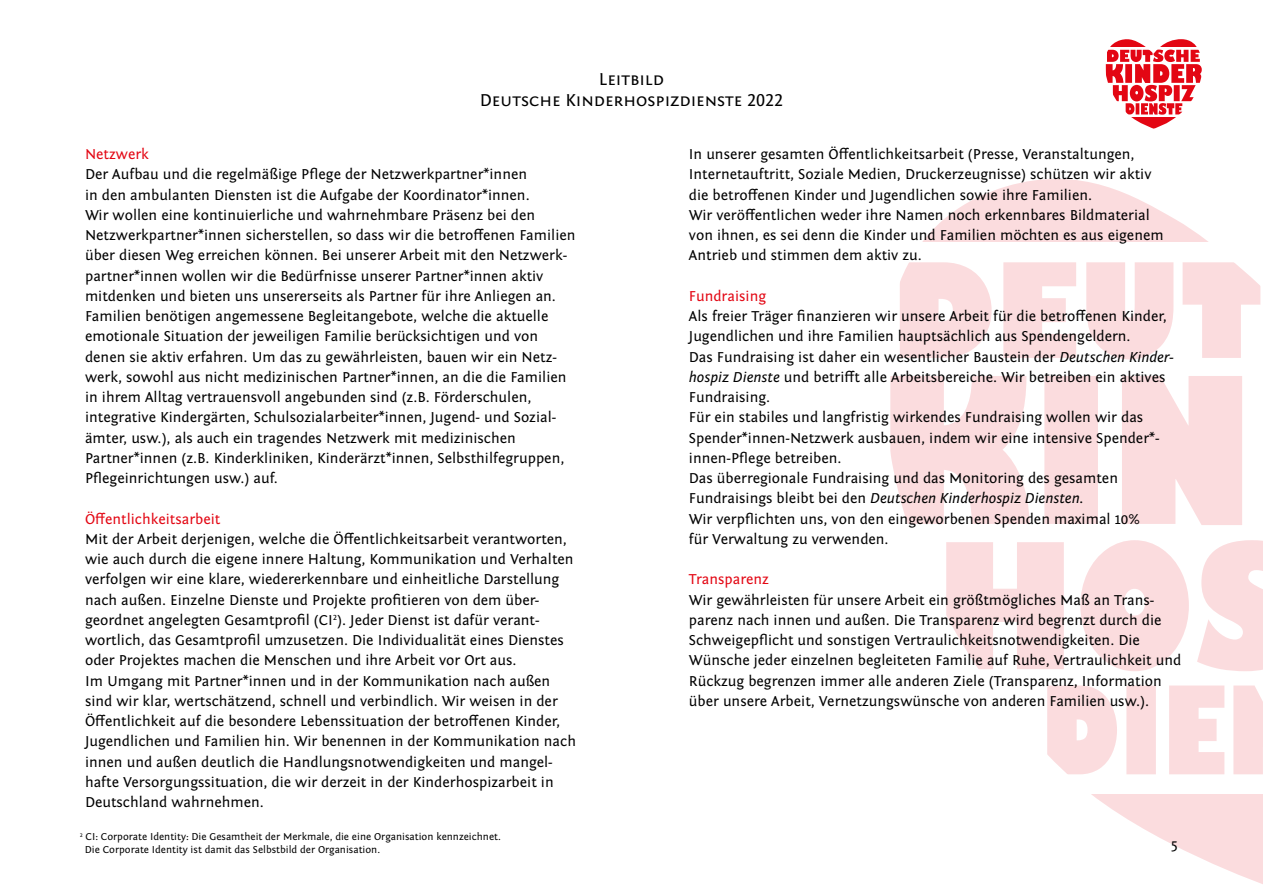
<style>
.page{position:relative;width:1263px;height:893px;background:#fff}
.page>*{position:absolute;margin:0;border:0;box-sizing:border-box;transform-origin:0 0}
.t1{font:18px/21.6px "Fontin Sans Small Caps";color:#000;text-align:center}
.t2{font:15px/20.2px "Fontin Sans";color:#000}
.t3{font:15px "Fontin Sans";color:#e30613}
.t4{font:10.5px/12.8px "Fontin Sans";color:#000}
.s1{font-style:italic}
</style>
<div class="page">
<svg style="left:1047px;top:685px;width:216px;height:90px"></svg>
<svg style="left:946px;top:540px;width:317px;height:131px"></svg>
<svg style="left:890px;top:376px;width:352px;height:149px;fill:#fbdcde"></svg>
<svg style="left:900px;top:262px;width:361px;height:97px"></svg>
<svg style="left:923px;top:179px;width:284px;height:62px;fill:#fbdcde"></svg>
<svg style="left:1091px;top:794px;width:172px;height:90px;fill:#fbdcde"></svg>
<svg style="left:1106px;top:50px;width:96px;height:65px"></svg>
<svg style="left:1110px;top:39px;width:87px;height:8px"></svg>
<svg style="left:1131px;top:117px;width:45px;height:12px"></svg>
<p class="t1" style="left:480px;top:68px;width:305px">Leitbild<br>Deutsche Kinderhospizdienste 2022</p>
<p class="t3" style="left:85px;top:146px;width:65px">Netzwerk</p>
<p class="t2" style="left:85px;top:165px;width:492px">Der Aufbau und die regelmäßige Pflege der Netzwerkpartner*innen<br>in den ambulanten Diensten ist die Aufgabe der Koordinator*innen.<br>Wir wollen eine kontinuierliche und wahrnehmbare Präsenz bei den Netzwerkpartner*innen sicherstellen, so dass wir die betroffenen Familien über diesen Weg erreichen können. Bei unserer Arbeit mit den Netzwerk&shy;partner*innen wollen wir die Bedürfnisse unserer Partner*innen aktiv mitdenken und bieten uns unsererseits als Partner für ihre Anliegen an.<br>Familien benötigen angemessene Begleitangebote, welche die aktuelle emotionale Situation der jeweiligen Familie berücksichtigen und von denen sie aktiv erfahren. Um das zu gewährleisten, bauen wir ein Netz&shy;werk, sowohl aus nicht medizinischen Partner*innen, an die die Familien in ihrem Alltag vertrauensvoll angebunden sind (z.B. Förderschulen, integrative Kindergärten, Schulsozialarbeiter*innen, Jugend- und Sozial&shy;ämter, usw.), als auch ein tragendes Netzwerk mit medizinischen Partner*innen (z.B. Kinderkliniken, Kinderärzt*innen, Selbsthilfegruppen, Pflegeinrichtungen usw.) auf.</p>
<p class="t3" style="left:85px;top:510px;width:137px">Öffentlichkeitsarbeit</p>
<p class="t2" style="left:85px;top:529px;width:492px">Mit der Arbeit derjenigen, welche die Öffentlichkeitsarbeit verantworten, wie auch durch die eigene innere Haltung, Kommunikation und Verhalten verfolgen wir eine klare, wiedererkennbare und einheitliche Darstellung nach außen. Einzelne Dienste und Projekte profitieren von dem über&shy;geordnet angelegten Gesamtprofil (CI<sup>2</sup>). Jeder Dienst ist dafür verant&shy;wortlich, das Gesamtprofil umzusetzen. Die Individualität eines Dienstes oder Projektes machen die Menschen und ihre Arbeit vor Ort aus.<br>Im Umgang mit Partner*innen und in der Kommunikation nach außen sind wir klar, wertschätzend, schnell und verbindlich. Wir weisen in der Öffentlichkeit auf die besondere Lebenssituation der betroffenen Kinder, Jugendlichen und Familien hin. Wir benennen in der Kommunikation nach innen und außen deutlich die Handlungsnotwendigkeiten und mangel&shy;hafte Versorgungssituation, die wir derzeit in der Kinderhospizarbeit in Deutschland wahrnehmen.</p>
<p class="t4" style="left:85px;top:831px;width:418px;text-indent:-5px"><sup>2</sup> CI: Corporate Identity: Die Gesamtheit der Merkmale, die eine Organisation kennzeichnet.<br>Die Corporate Identity ist damit das Selbstbild der Organisation.</p>
<p class="t2" style="left:689px;top:144px;width:476px">In unserer gesamten Öffentlichkeitsarbeit (Presse, Veranstaltungen, Internetauftritt, Soziale Medien, Druckerzeugnisse) schützen wir aktiv die betroffenen Kinder und Jugendlichen sowie ihre Familien.<br>Wir veröffentlichen weder ihre Namen noch erkennbares Bildmaterial von ihnen, es sei denn die Kinder und Familien möchten es aus eigenem Antrieb und stimmen dem aktiv zu.</p>
<p class="t3" style="left:689px;top:288px;width:79px">Fundraising</p>
<p class="t2" style="left:689px;top:306px;width:486px">Als freier Träger finanzieren wir unsere Arbeit für die betroffenen Kinder, Jugendlichen und ihre Familien hauptsächlich aus Spendengeldern.<br>Das Fundraising ist daher ein wesentlicher Baustein der <span class="s1">Deutschen Kinder&shy;hospiz Dienste</span> und betrifft alle Arbeitsbereiche. Wir betreiben ein aktives Fundraising.<br>Für ein stabiles und langfristig wirkendes Fundraising wollen wir das Spender*innen-Netzwerk ausbauen, indem wir eine intensive Spender*- innen-Pflege betreiben.<br>Das überregionale Fundraising und das Monitoring des gesamten Fundraisings bleibt bei den <span class="s1">Deutschen Kinderhospiz Diensten.<br></span>Wir verpflichten uns, von den eingeworbenen Spenden maximal 10%<br>für Verwaltung zu verwenden.</p>
<p class="t3" style="left:689px;top:571px;width:82px">Transparenz</p>
<p class="t2" style="left:689px;top:590px;width:494px">Wir gewährleisten für unsere Arbeit ein größtmögliches Maß an Trans&shy;parenz nach innen und außen. Die Transparenz wird begrenzt durch die Schweigepflicht und sonstigen Vertraulichkeitsnotwendigkeiten. Die Wünsche jeder einzelnen begleiteten Familie auf Ruhe, Vertraulichkeit und Rückzug begrenzen immer alle anderen Ziele (Transparenz, Information über unsere Arbeit, Vernetzungswünsche von anderen Familien usw.).</p>
<p class="t2" style="left:1170px;top:835px;width:9px">5</p>
</div>
